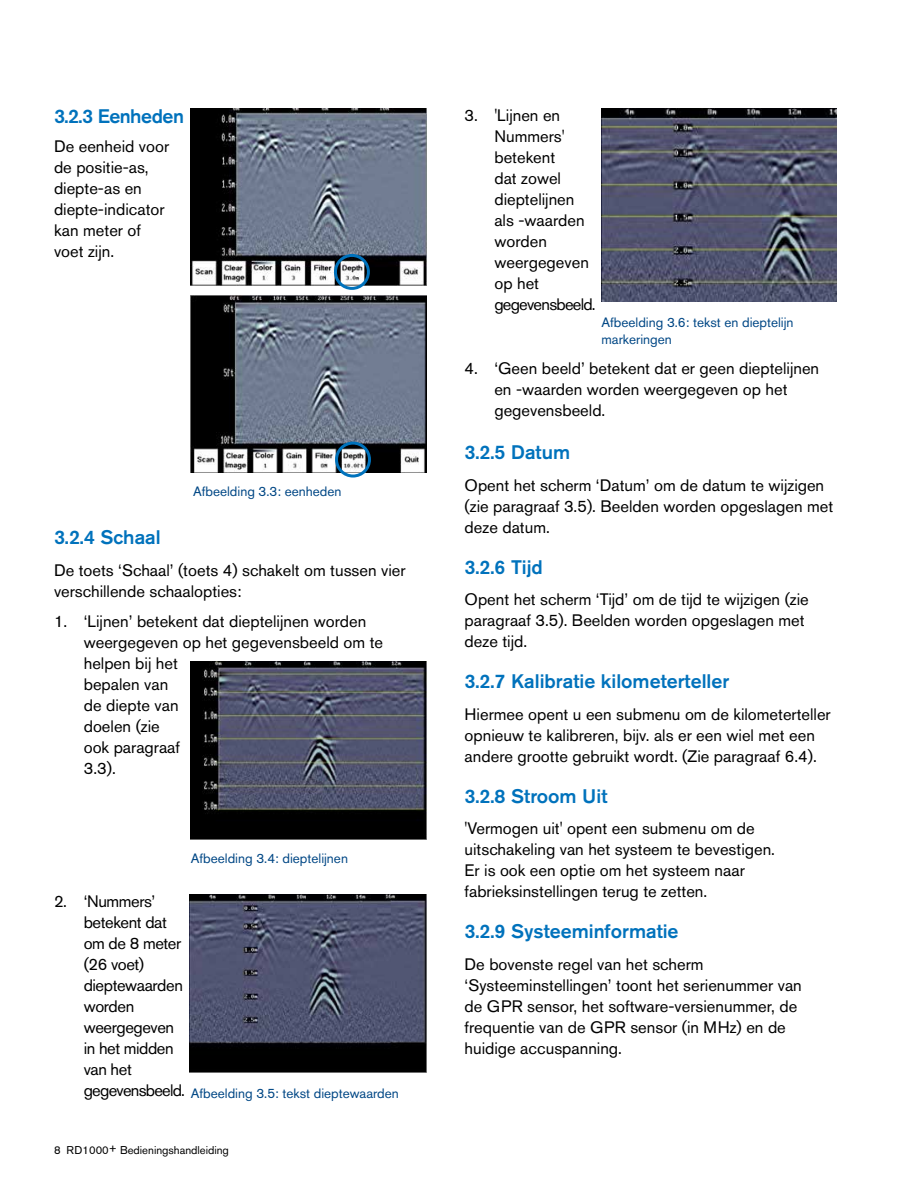
<style>
.page{position:relative;width:918px;height:1188px;background:#fff}
.page>*{position:absolute;margin:0;border:0;box-sizing:border-box;transform-origin:0 0}
.t1{font:500 19.5px "Akzidenz Grotesk BE";color:#0072bc}
.t2{font:500 19.5px "Akzidenz Grotesk BE";letter-spacing:-.025em;color:#0072bc}
.t3{font:16.5px/21px "Akzidenz Grotesk BE";color:#000}
.t4{font:16.5px/21px "Akzidenz Grotesk BE";letter-spacing:-.025em;color:#000}
.t5{font:13.5px/16.5px "Akzidenz Grotesk BE";color:#004785}
.t6{font:11.25px "Akzidenz Grotesk BE";color:#000}
</style>
<div class="page">
<img style="left:191px;top:108px;width:235px;height:177px">
<img style="left:191px;top:296px;width:235px;height:177px">
<div style="left:334px;top:254px;width:36px;height:36px;border:3px solid #0072bc;border-radius:50%"></div>
<div style="left:335px;top:442px;width:36px;height:36px;border:3px solid #0072bc;border-radius:50%"></div>
<img style="left:191px;top:661px;width:235px;height:179px">
<img style="left:190px;top:894px;width:236px;height:178px">
<img style="left:602px;top:109px;width:235px;height:192px">
<p class="t2" style="left:54px;top:104px;width:131px">3.2.3 Eenheden</p>
<p class="t3" style="left:54px;top:136px;width:117px">De eenheid voor de positie-as, diepte-as en diepte-indicator kan meter of voet zijn.</p>
<p class="t5" style="left:193px;top:483px;width:150px">Afbeelding 3.3: eenheden</p>
<p class="t1" style="left:54px;top:526px;width:108px">3.2.4 Schaal</p>
<p class="t3" style="left:54px;top:560px;width:353px">De toets ‘Schaal’ (toets 4) schakelt om tussen vier verschillende schaalopties:</p>
<p class="t3" style="left:84px;top:610px;width:301px;text-indent:-30px">1. ‘Lijnen’ betekent dat dieptelijnen worden weergegeven op het gegevensbeeld om te helpen bij het<br>bepalen van<br>de diepte van<br>doelen (zie<br>ook paragraaf<br>3.3).</p>
<p class="t5" style="left:191px;top:850px;width:159px">Afbeelding 3.4: dieptelijnen</p>
<p class="t4" style="left:84px;top:890px;width:103px;text-indent:-30px">2. ‘Nummers’ betekent dat om de 8 meter (26 voet) dieptewaarden worden weergegeven in het midden van het gegevensbeeld.</p>
<p class="t5" style="left:191px;top:1085px;width:210px">Afbeelding 3.5: tekst dieptewaarden</p>
<p class="t6" style="left:54px;top:1143px;width:176px">8 RD1000+ Bedieningshandleiding</p>
<p class="t3" style="left:494px;top:105px;width:103px;text-indent:-30px">3. 'Lijnen en<br>Nummers' betekent<br>dat zowel dieptelijnen als -waarden worden weergegeven op het gegevensbeeld.</p>
<p class="t5" style="left:602px;top:314px;width:194px">Afbeelding 3.6: tekst en dieptelijn markeringen</p>
<p class="t3" style="left:494px;top:357px;width:326px;text-indent:-30px">4. ‘Geen beeld’ betekent dat er geen dieptelijnen en -waarden worden weergegeven op het gegevensbeeld.</p>
<p class="t1" style="left:465px;top:440px;width:107px">3.2.5 Datum</p>
<p class="t3" style="left:465px;top:474px;width:370px">Opent het scherm ‘Datum’ om de datum te wijzigen (zie paragraaf 3.5). Beelden worden opgeslagen met deze datum.</p>
<p class="t1" style="left:465px;top:555px;width:80px">3.2.6 Tijd</p>
<p class="t3" style="left:465px;top:589px;width:346px">Opent het scherm ‘Tijd’ om de tijd te wijzigen (zie paragraaf 3.5). Beelden worden opgeslagen met deze tijd.</p>
<p class="t1" style="left:465px;top:669px;width:266px">3.2.7 Kalibratie kilometerteller</p>
<p class="t3" style="left:465px;top:703px;width:368px">Hiermee opent u een submenu om de kilometerteller opnieuw te kalibreren, bijv. als er een wiel met een andere grootte gebruikt wordt. (Zie paragraaf 6.4).</p>
<p class="t1" style="left:465px;top:784px;width:144px">3.2.8 Stroom Uit</p>
<p class="t3" style="left:465px;top:818px;width:312px">'Vermogen uit' opent een submenu om de uitschakeling van het systeem te bevestigen.<br>Er is ook een optie om het systeem naar fabrieksinstellingen terug te zetten.</p>
<p class="t1" style="left:465px;top:920px;width:215px">3.2.9 Systeeminformatie</p>
<p class="t3" style="left:465px;top:954px;width:339px">De bovenste regel van het scherm ‘Systeeminstellingen’ toont het serienummer van de GPR sensor, het software-versienummer, de frequentie van de GPR sensor (in MHz) en de huidige accuspanning.</p>
</div>
